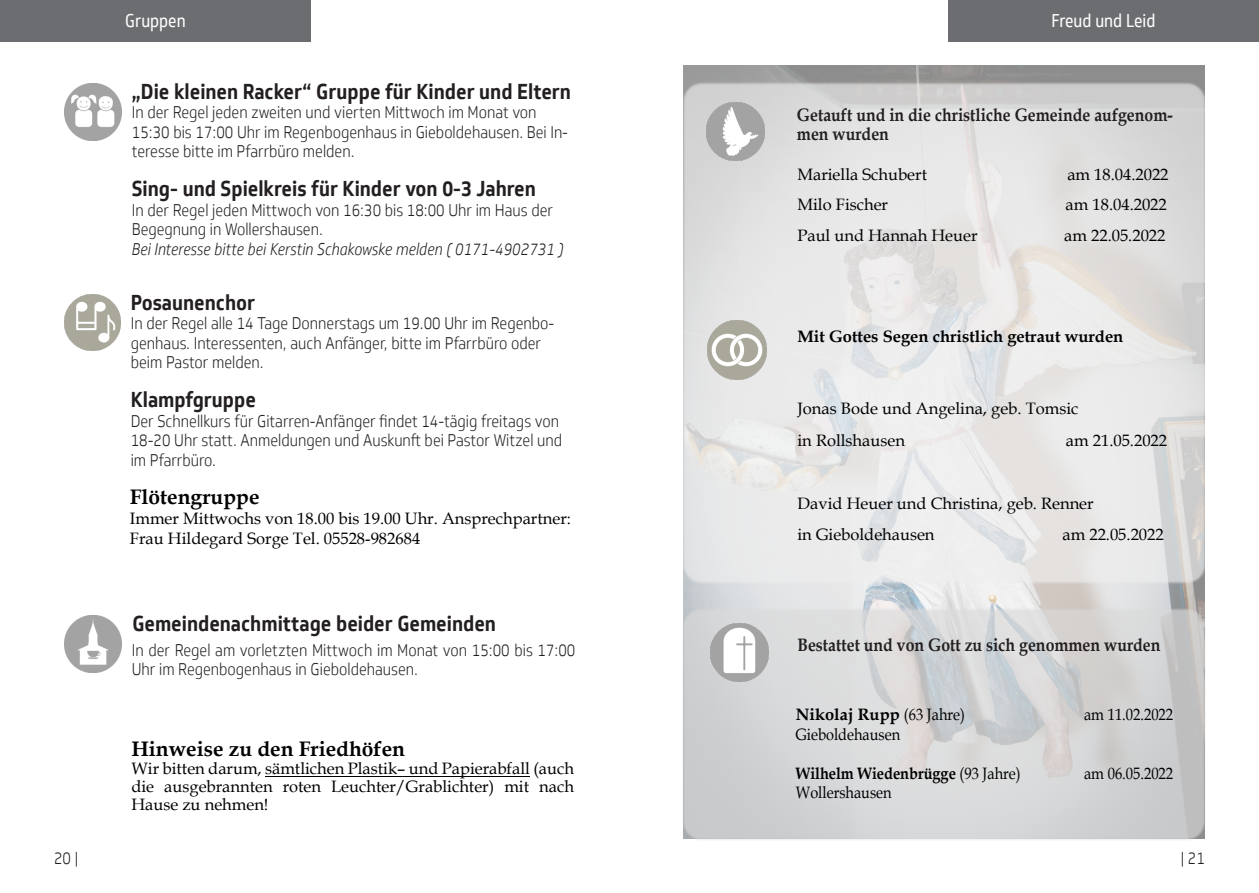
<style>
.page{position:relative;width:1259px;height:893px;background:#fff}
.page>*{position:absolute;margin:0;border:0;box-sizing:border-box;transform-origin:0 0}
.t1{font:700 21px "Soleto";color:#231f20;scale:.88 1}
.t2{font:700 21px "Book Antiqua";color:#000001}
.t3{font:700 18px/19.5px "Book Antiqua";color:#231f20;scale:.88 1}
.t4{font:18px "Soleto";color:#fff;scale:.85 1}
.t5{font:300 16.5px/19.5px "Soleto";color:#231f20;scale:.88 1}
.t6{font:16.5px/31.5px "Book Antiqua";color:#000001}
.t7{font:italic 300 16.5px "Soleto";color:#231f20;scale:.88 1}
.t8{font:700 16.5px "Book Antiqua";color:#000001}
.t9{font:16.5px "Book Antiqua";color:#000001;scale:.88 1}
.t10{font:700 16.5px "Book Antiqua";color:#000001;scale:.88 1}
.s1{font-weight:400}
</style>
<div class="page">
<div style="left:0;top:0;width:311px;height:41px;background:#6c6d70"></div>
<img style="left:64px;top:83px;width:58px;height:57px">
<img style="left:64px;top:615px;width:58px;height:57px">
<div style="left:948px;top:0;width:311px;height:41px;background:#6c6d70"></div>
<img style="left:683px;top:65px;width:522px;height:542px">
<img style="left:683px;top:82px;width:522px;height:502px">
<img style="left:708px;top:321px;width:58px;height:58px">
<img style="left:706px;top:102px;width:59px;height:59px">
<img style="left:683px;top:607px;width:522px;height:233px">
<img style="left:711px;top:624px;width:57px;height:57px">
<img style="left:64px;top:294px;width:57px;height:56px">
<hr style="left:265px;top:776px;width:265px;height:1px;background:#000001">
<p class="t5" style="left:54px;top:849px;width:29px">20 |</p>
<p class="t4" style="left:125px;top:14px;width:73px">Gruppen</p>
<p class="t1" style="left:132px;top:83px;width:500px">„Die kleinen Racker“ Gruppe für Kinder und Eltern</p>
<p class="t5" style="left:132px;top:104px;width:497px">In der Regel jeden zweiten und vierten Mittwoch im Monat von<br>15:30 bis 17:00 Uhr im Regenbogenhaus in Gieboldehausen. Bei In&shy;teresse bitte im Pfarrbüro melden.</p>
<p class="t1" style="left:132px;top:180px;width:460px">Sing- und Spielkreis für Kinder von 0-3 Jahren</p>
<p class="t5" style="left:132px;top:202px;width:480px">In der Regel jeden Mittwoch von 16:30 bis 18:00 Uhr im Haus der<br>Begegnung in Wollershausen.</p>
<p class="t7" style="left:132px;top:242px;width:492px">Bei Interesse bitte bei Kerstin Schakowske melden ( 0171-4902731 )</p>
<p class="t1" style="left:131px;top:294px;width:143px">Posaunenchor</p>
<p class="t5" style="left:131px;top:315px;width:483px">In der Regel alle 14 Tage Donnerstags um 19.00 Uhr im Regenbo&shy;genhaus. Interessenten, auch Anfänger, bitte im Pfarrbüro oder beim Pastor melden.</p>
<p class="t1" style="left:131px;top:391px;width:144px">Klampfgruppe</p>
<p class="t5" style="left:131px;top:412px;width:492px">Der Schnellkurs für Gitarren-Anfänger findet 14-tägig freitags von<br>18-20 Uhr statt. Anmeldungen und Auskunft bei Pastor Witzel und im Pfarrbüro.</p>
<p class="t2" style="left:130px;top:489px;width:131px">Flötengruppe</p>
<p class="t6" style="left:130px;top:510px;width:442px;line-height:20.2px">Immer Mittwochs von 18.00 bis 19.00 Uhr. Ansprechpartner:<br>Frau Hildegard Sorge Tel. 05528-982684</p>
<p class="t1" style="left:132px;top:615px;width:415px">Gemeindenachmittage beider Gemeinden</p>
<p class="t5" style="left:132px;top:641px;width:505px">In der Regel am vorletzten Mittwoch im Monat von 15:00 bis 17:00<br>Uhr im Regenbogenhaus in Gieboldehausen.</p>
<p class="t2" style="left:131px;top:741px;width:275px">Hinweise zu den Friedhöfen</p>
<p class="t6" style="left:131px;top:761px;width:444px;line-height:18px;text-align:justify">Wir bitten darum, sämtlichen Plastik– und Papierabfall (auch die ausgebrannten roten Leuchter/Grablichter) mit nach Hause zu nehmen!</p>
<p class="t4" style="left:1051px;top:14px;width:124px">Freud und Leid</p>
<p class="t3" style="left:797px;top:107px;width:428px">Getauft und in die christliche Gemeinde aufgenom&shy;men wurden</p>
<p class="t6" style="left:797px;top:161px;width:131px">Mariella Schubert</p>
<p class="t6" style="left:1067px;top:161px;width:103px">am 18.04.2022</p>
<p class="t6" style="left:797px;top:191px;width:92px">Milo Fischer</p>
<p class="t6" style="left:1065px;top:191px;width:103px">am 18.04.2022</p>
<p class="t6" style="left:797px;top:221px;width:182px">Paul und Hannah Heuer</p>
<p class="t6" style="left:1064px;top:221px;width:103px">am 22.05.2022</p>
<p class="t8" style="left:797px;top:330px;width:327px">Mit Gottes Segen christlich getraut wurden</p>
<p class="t6" style="left:797px;top:395px;width:282px">Jonas Bode und Angelina, geb. Tomsic in Rollshausen</p>
<p class="t6" style="left:1066px;top:426px;width:103px">am 21.05.2022</p>
<p class="t6" style="left:797px;top:489px;width:298px">David Heuer und Christina, geb. Renner in Gieboldehausen</p>
<p class="t6" style="left:1062px;top:521px;width:103px">am 22.05.2022</p>
<p class="t3" style="left:797px;top:637px;width:414px">Bestattet und von Gott zu sich genommen wurden</p>
<p class="t8" style="left:796px;top:708px;width:171px">Nikolaj Rupp <span class="s1">(63 Jahre)</span></p>
<p class="t9" style="left:1084px;top:708px;width:103px">am 11.02.2022</p>
<p class="t9" style="left:796px;top:728px;width:120px">Gieboldehausen</p>
<p class="t10" style="left:796px;top:767px;width:257px">Wilhelm Wiedenbrügge <span class="s1">(93 Jahre)</span></p>
<p class="t9" style="left:1084px;top:767px;width:103px">am 06.05.2022</p>
<p class="t9" style="left:796px;top:786px;width:110px">Wollershausen</p>
<p class="t5" style="left:1180px;top:849px;width:29px">| 21</p>
</div>
